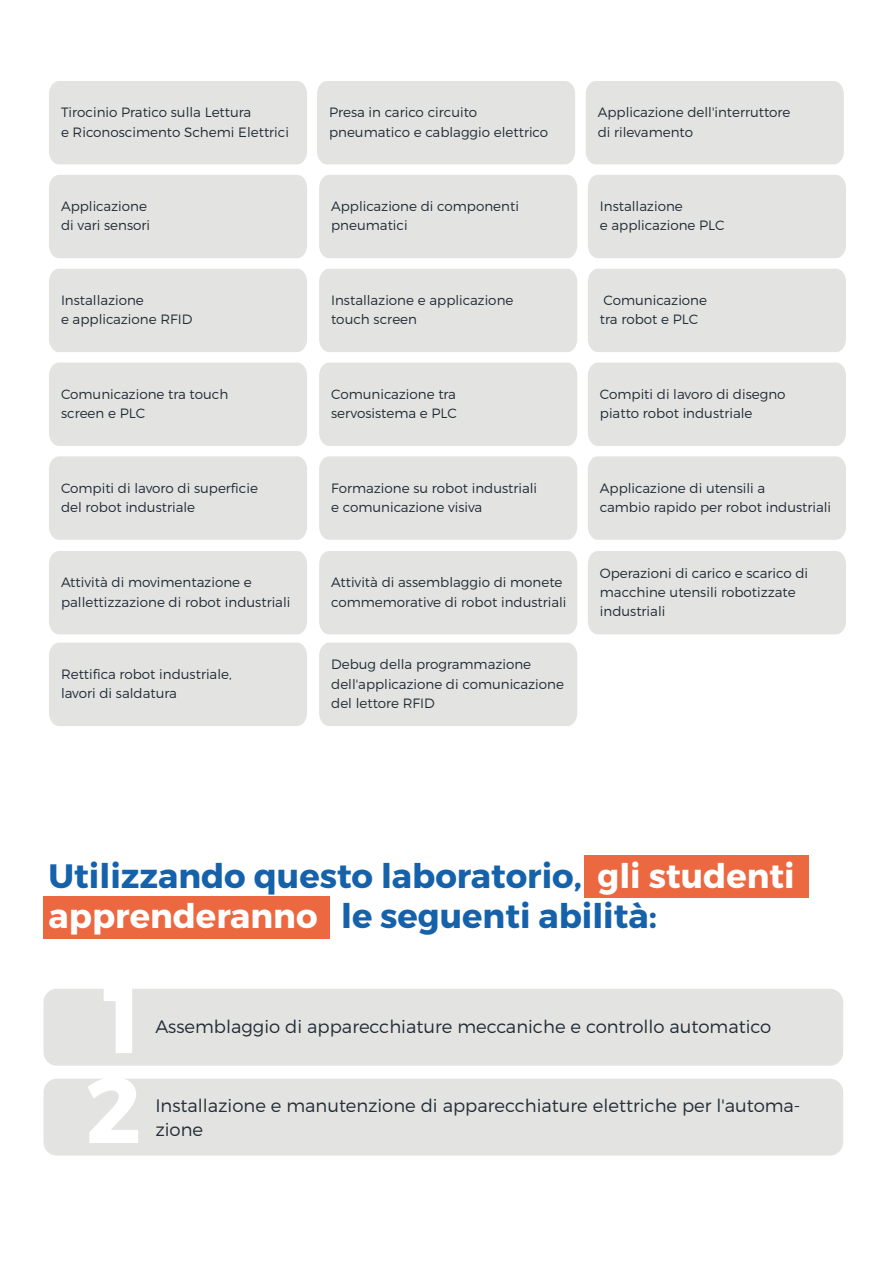
<style>
.page{position:relative;width:893px;height:1263px;background:#fff}
.page>*{position:absolute;margin:0;border:0;box-sizing:border-box;transform-origin:0 0}
.t1{font:700 93px "Montserrat";color:#fff}
.t2{font:700 33.75px/40.7px "Montserrat";color:#1562ab}
.t3{font:300 18px/24px "Montserrat";color:#212c35}
.t4{font:300 13.5px/19.4px "Montserrat";color:#212c35}
.s1{color:#fff}
</style>
<div class="page">
<div style="left:49px;top:81px;width:258px;height:83px;background:#e3e3e2"></div>
<div style="left:317px;top:81px;width:258px;height:83px;background:#e3e3e2"></div>
<div style="left:586px;top:81px;width:258px;height:83px;background:#e3e3e2"></div>
<div style="left:319px;top:175px;width:258px;height:83px;background:#e3e3e2"></div>
<div style="left:588px;top:175px;width:258px;height:83px;background:#e3e3e2"></div>
<div style="left:319px;top:269px;width:258px;height:83px;background:#e3e3e2"></div>
<div style="left:588px;top:269px;width:258px;height:83px;background:#e3e3e2"></div>
<div style="left:319px;top:362px;width:258px;height:84px;background:#e3e3e2"></div>
<div style="left:588px;top:362px;width:258px;height:84px;background:#e3e3e2"></div>
<div style="left:319px;top:456px;width:258px;height:84px;background:#e3e3e2"></div>
<div style="left:49px;top:175px;width:258px;height:83px;background:#e3e3e2"></div>
<div style="left:49px;top:269px;width:258px;height:83px;background:#e3e3e2"></div>
<div style="left:49px;top:362px;width:258px;height:84px;background:#e3e3e2"></div>
<div style="left:49px;top:456px;width:258px;height:84px;background:#e3e3e2"></div>
<div style="left:588px;top:456px;width:258px;height:84px;background:#e3e3e2"></div>
<div style="left:319px;top:551px;width:258px;height:83px;background:#e3e3e2"></div>
<div style="left:588px;top:551px;width:258px;height:83px;background:#e3e3e2"></div>
<div style="left:319px;top:643px;width:258px;height:83px;background:#e3e3e2"></div>
<div style="left:49px;top:551px;width:258px;height:83px;background:#e3e3e2"></div>
<div style="left:49px;top:643px;width:258px;height:83px;background:#e3e3e2"></div>
<div style="left:584px;top:855px;width:224px;height:43px;background:#eb6841"></div>
<div style="left:44px;top:896px;width:286px;height:42px;background:#eb6841"></div>
<div style="left:44px;top:989px;width:799px;height:77px;background:#e3e3e2;border-radius:13px"></div>
<div style="left:44px;top:1079px;width:799px;height:76px;background:#e3e3e2;border-radius:13px"></div>
<p class="t4" style="left:61px;top:103px;width:230px">Tirocinio Pratico sulla Lettura<br>e Riconoscimento Schemi Elettrici</p>
<p class="t4" style="left:329px;top:103px;width:221px">Presa in carico circuito pneumatico e cablaggio elettrico</p>
<p class="t4" style="left:598px;top:103px;width:194px">Applicazione dell'interruttore di rilevamento</p>
<p class="t4" style="left:61px;top:196px;width:91px">Applicazione di vari sensori</p>
<p class="t4" style="left:331px;top:196px;width:189px">Applicazione di componenti pneumatici</p>
<p class="t4" style="left:600px;top:196px;width:126px">Installazione<br>e applicazione PLC</p>
<p class="t4" style="left:61px;top:290px;width:133px">Installazione<br>e applicazione RFID</p>
<p class="t4" style="left:331px;top:290px;width:184px">Installazione e applicazione touch screen</p>
<p class="t4" style="left:600px;top:290px;width:109px">Comunicazione tra robot e PLC</p>
<p class="t4" style="left:61px;top:384px;width:169px">Comunicazione tra touch screen e PLC</p>
<p class="t4" style="left:331px;top:384px;width:127px">Comunicazione tra servosistema e PLC</p>
<p class="t4" style="left:600px;top:384px;width:187px">Compiti di lavoro di disegno piatto robot industriale</p>
<p class="t4" style="left:61px;top:478px;width:199px">Compiti di lavoro di superficie del robot industriale</p>
<p class="t4" style="left:600px;top:478px;width:233px">Applicazione di utensili a<br>cambio rapido per robot industriali</p>
<p class="t4" style="left:331px;top:478px;width:208px">Formazione su robot industriali e comunicazione visiva</p>
<p class="t4" style="left:61px;top:573px;width:231px">Attività di movimentazione e pallettizzazione di robot industriali</p>
<p class="t4" style="left:61px;top:664px;width:172px">Rettifica robot industriale, lavori di saldatura</p>
<p class="t4" style="left:331px;top:573px;width:237px">Attività di assemblaggio di monete commemorative di robot industriali</p>
<p class="t4" style="left:600px;top:563px;width:210px">Operazioni di carico e scarico di macchine utensili robotizzate industriali</p>
<p class="t4" style="left:331px;top:654px;width:234px">Debug della programmazione dell'applicazione di comunicazione del lettore RFID</p>
<h2 class="t2" style="left:49px;top:856px;width:748px">Utilizzando questo laboratorio, <span class="s1">gli studenti apprenderanno</span> le seguenti abilità:</h2>
<h1 class="t1" style="left:103px;top:962px;width:40px">1</h1>
<h1 class="t1" style="left:85px;top:1052px;width:57px">2</h1>
<h3 class="t3" style="left:155px;top:1014px;width:617px">Assemblaggio di apparecchiature meccaniche e controllo automatico</h3>
<h3 class="t3" style="left:155px;top:1093px;width:647px">Installazione e manutenzione di apparecchiature elettriche per l'automa&shy;zione</h3>
</div>
